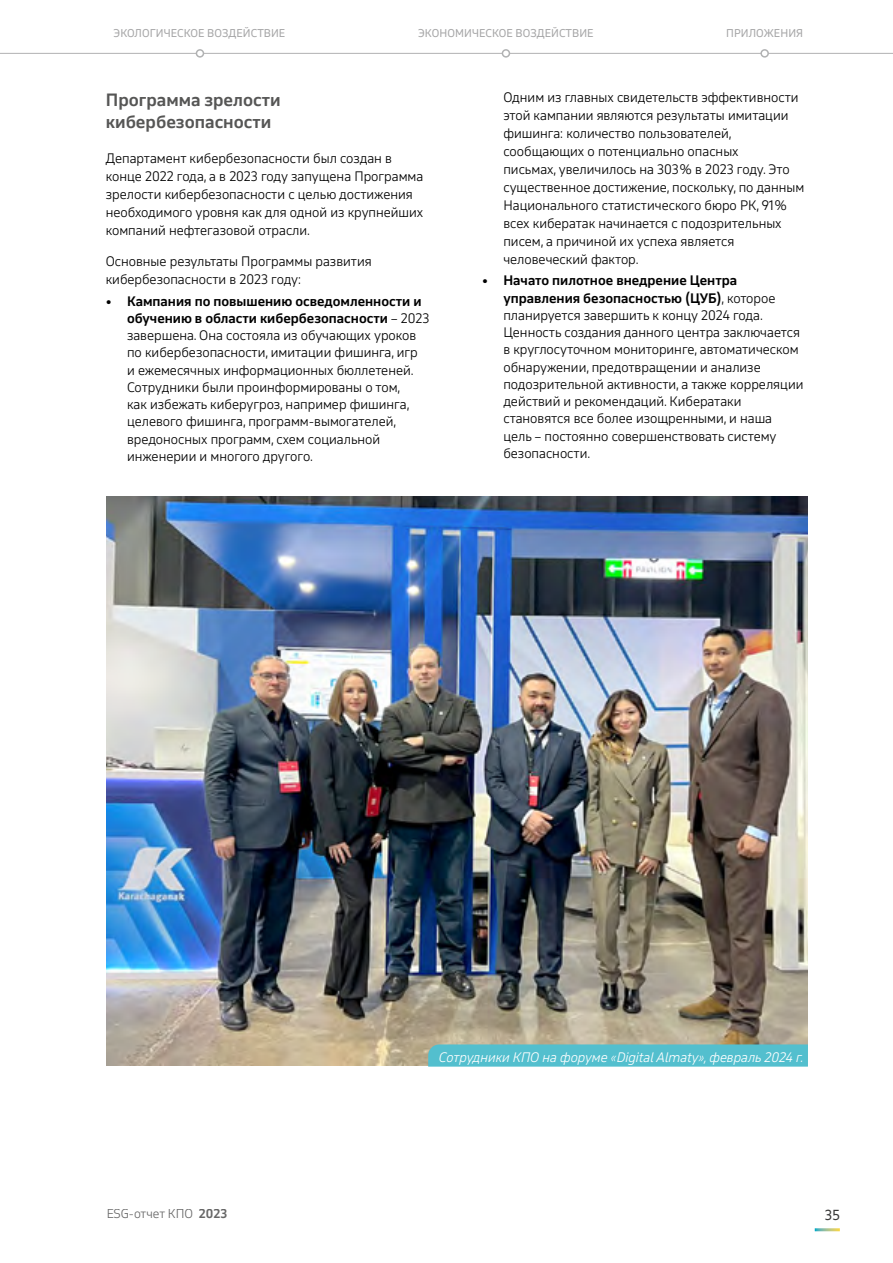
<style>
.page{position:relative;width:893px;height:1263px;background:#fff}
.page>*{position:absolute;margin:0;border:0;box-sizing:border-box;transform-origin:0 0}
.t1{font:700 16.5px/22.5px "November LCG";color:#565655}
.t2{font:13.5px "November LCG";color:#3a3a39}
.t3{font:300 12.75px/17.2px "November LCG";color:#000}
.t4{font:italic 300 12.75px "November LCG";color:#fff}
.t5{font:300 12px "November LCG";color:#000}
.t6{font:10.5px "November LCG";letter-spacing:.01em;color:#a7a7a8}
.s1{font-weight:700}
</style>
<div class="page">
<img style="left:106px;top:496px;width:702px;height:569px">
<svg style="left:428px;top:1044px;width:380px;height:23px;background:#58bfcd"></svg>
<hr style="left:0;top:53px;width:893px;height:1px;background:#b1b2b3">
<div style="left:196px;top:50px;width:7px;height:7px;background:#fff;border-radius:50%"></div>
<div style="left:196px;top:49px;width:8px;height:9px;border:2px solid #b1b2b3;border-radius:50%"></div>
<div style="left:502px;top:50px;width:7px;height:7px;background:#fff;border-radius:50%"></div>
<div style="left:502px;top:49px;width:8px;height:9px;border:2px solid #b1b2b3;border-radius:50%"></div>
<div style="left:761px;top:50px;width:7px;height:7px;background:#fff;border-radius:50%"></div>
<div style="left:760px;top:49px;width:9px;height:9px;border:2px solid #b1b2b3;border-radius:50%"></div>
<p class="t6" style="left:114px;top:25px;width:173px">ЭКОЛОГИЧЕСКОЕ ВОЗДЕЙСТВИЕ</p>
<p class="t6" style="left:418px;top:25px;width:177px">ЭКОНОМИЧЕСКОЕ ВОЗДЕЙСТВИЕ</p>
<p class="t6" style="left:726px;top:25px;width:78px">ПРИЛОЖЕНИЯ</p>
<p class="t1" style="left:106px;top:88px;width:176px">Программа зрелости кибербезопасности</p>
<p class="t3" style="left:106px;top:149px;width:319px;line-height:18px">Департамент кибербезопасности был создан в конце 2022 года, а в 2023 году запущена Программа зрелости кибербезопасности с целью достижения необходимого уровня как для одной из крупнейших компаний нефтегазовой отрасли.</p>
<p class="t3" style="left:106px;top:252px;width:267px;line-height:18px">Основные результаты Программы развития кибербезопасности в 2023 году:</p>
<p class="t3" style="left:127px;top:292px;width:304px;text-indent:-21px">• <span class="s1">Кампания по повышению осведомленности и обучению в области кибербезопасности</span> – 2023 завершена. Она состояла из обучающих уроков по кибербезопасности, имитации фишинга, игр<br>и ежемесячных информационных бюллетеней.<br>Сотрудники были проинформированы о том,<br>как избежать киберугроз, например фишинга, целевого фишинга, программ-вымогателей, вредоносных программ, схем социальной инженерии и многого другого.</p>
<p class="t3" style="left:503px;top:88px;width:302px;line-height:18px">Одним из главных свидетельств эффективности этой кампании являются результаты имитации фишинга: количество пользователей, сообщающих о потенциально опасных<br>письмах, увеличилось на 303 % в 2023 году. Это существенное достижение, поскольку, по данным Национального статистического бюро РК, 91 % всех кибератак начинается с подозрительных писем, а причиной их успеха является человеческий фактор.</p>
<p class="t3" style="left:503px;top:272px;width:302px;text-indent:-21px">• <span class="s1">Начато пилотное внедрение Центра управления безопасностью (ЦУБ)</span>, которое планируется завершить к концу 2024 года.<br>Ценность создания данного центра заключается в круглосуточном мониторинге, автоматическом обнаружении, предотвращении и анализе подозрительной активности, а также корреляции действий и рекомендаций. Кибератаки становятся все более изощренными, и наша цель – постоянно совершенствовать систему безопасности.</p>
<p class="t5" style="left:106px;top:1204px;width:122px">ESG-отчет КПО <span class="s1">2023</span></p>
<p class="t4" style="left:439px;top:1048px;width:366px">Сотрудники КПО на форуме «Digital Almaty», февраль 2024 г.</p>
<p class="t2" style="left:825px;top:1204px;width:16px">35</p>
</div>
